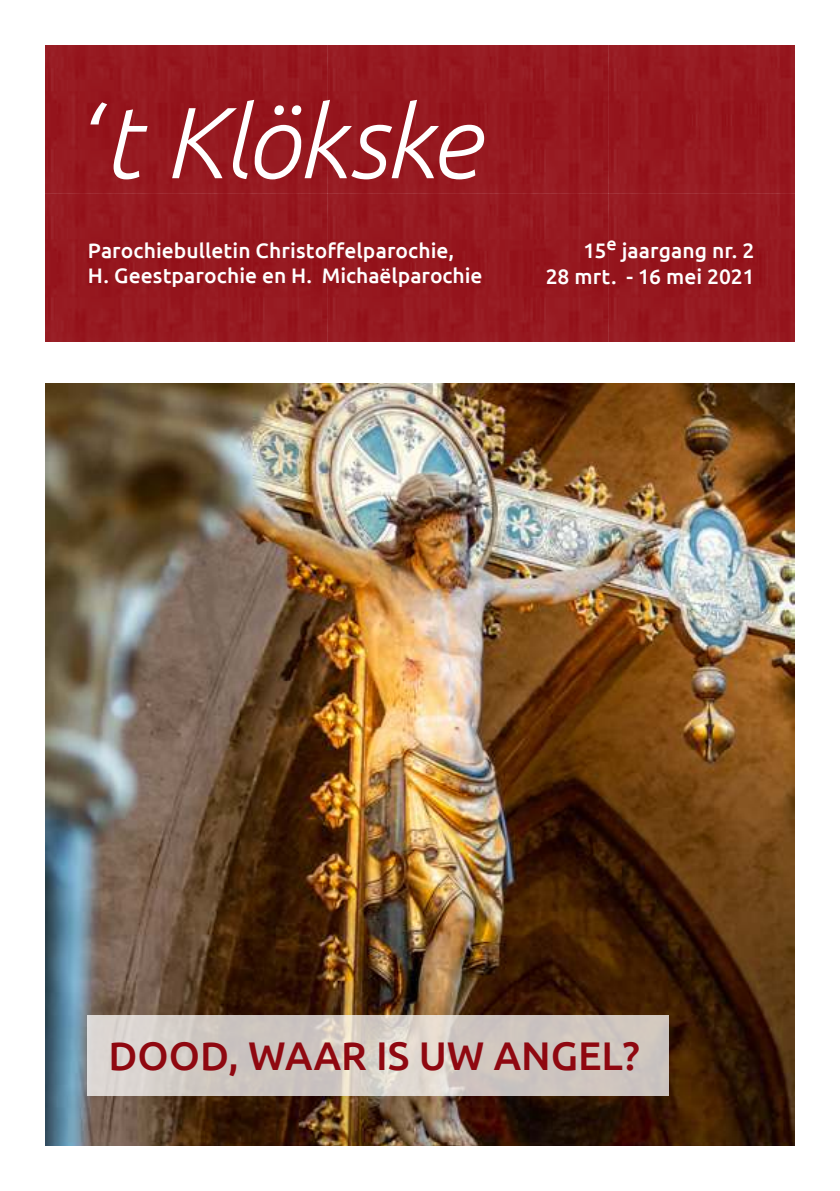
<style>
.page{position:relative;width:840px;height:1191px;background:#fff}
.page>*{position:absolute;margin:0;border:0;box-sizing:border-box;transform-origin:0 0}
.t1{font:italic 300 101px "Ubuntu";letter-spacing:-.03em;color:#fff}
.t2{font:500 40px "Ubuntu";color:#8f0810}
.t3{font:500 21px/25.2px "Ubuntu";letter-spacing:.005em;color:#fff}
</style>
<div class="page">
<div style="left:45px;top:45px;width:749px;height:296px;background:#96181f"></div>
<img style="left:45px;top:384px;width:749px;height:761px">
<svg style="left:88px;top:1015px;width:580px;height:81px;background:#d2cbc5"></svg>
<h1 class="t1" style="left:70px;top:84px;width:410px">‘t Klökske</h1>
<p class="t3" style="left:88px;top:237px;width:396px">Parochiebulletin Christoffelparochie,<br>H. Geestparochie en H. Michaëlparochie</p>
<p class="t3" style="left:545px;top:240px;width:210px;text-align:right">15<sup>e</sup> jaargang nr. 2<br>28 mrt. - 16 mei 2021</p>
<h2 class="t2" style="left:108px;top:1030px;width:532px">DOOD, WAAR IS UW ANGEL?</h2>
</div>
